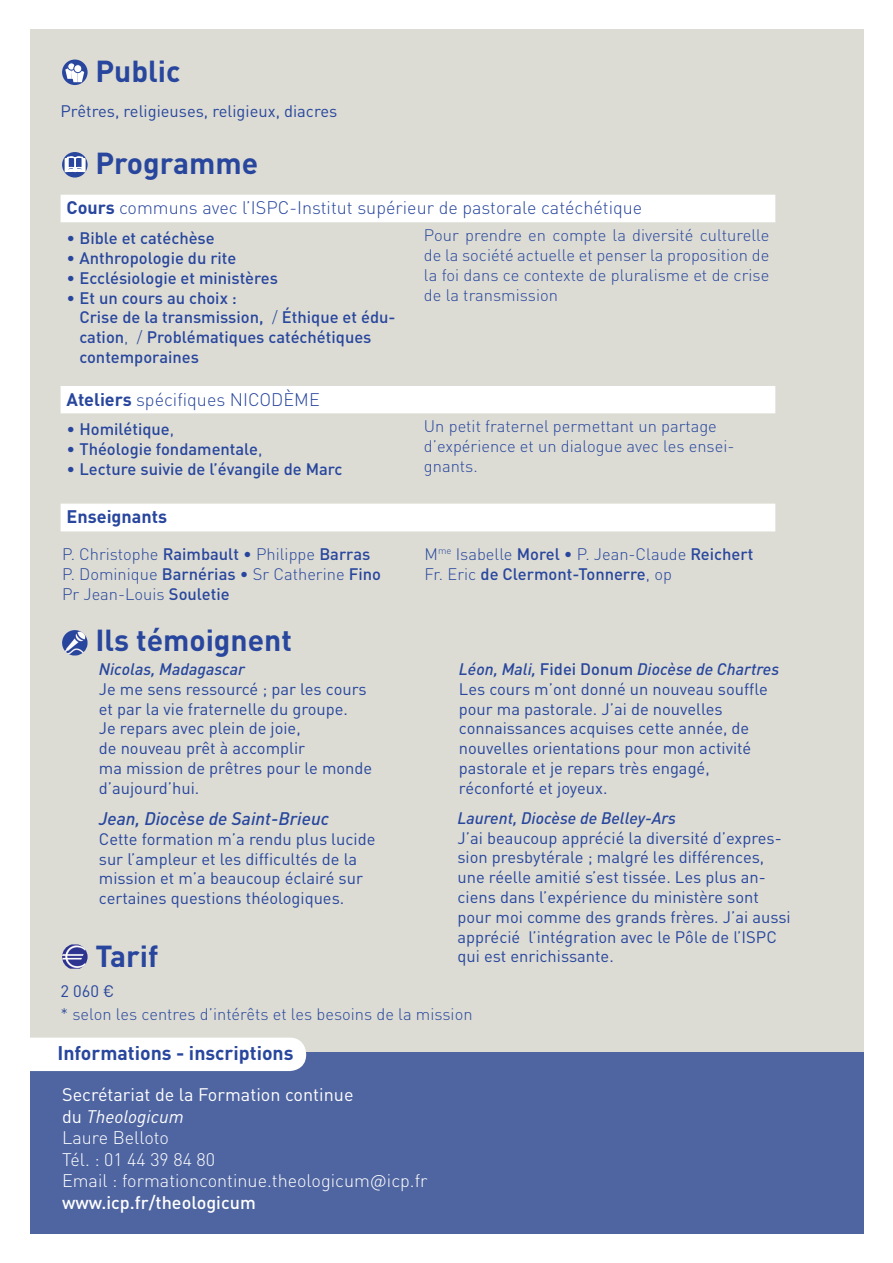
<style>
.page{position:relative;width:893px;height:1263px;background:#fff}
.page>*{position:absolute;margin:0;border:0;box-sizing:border-box;transform-origin:0 0}
.t1{font:700 30px "DINOT";color:#28469d}
.t2{font:700 19.5px "DINOT";color:#28469d}
.t3{font:300 18px/21.6px "DINOT";color:#fff}
.t4{font:300 18px "DINOT";color:#28469d}
.t5{font:italic 500 18px "DINOT";color:#28469d}
.t6{font:500 18px "DINOT";color:#fff}
.t7{font:700 18px "DINOT";color:#28469d}
.t8{font:16.5px/19.8px "DINOT";color:#28469d}
.t9{font:300 16.5px/19.8px "DINOT";color:#28469d}
.t10{font:500 16.5px/19.8px "DINOT";color:#28469d}
.t11{font:italic 500 16.5px "DINOT";color:#28469d}
.s1{font-weight:700}
.s2{font-weight:400}
.s3{font-weight:300}
.s4{font-weight:500}
.s5{font-weight:500;font-style:italic}
.s6{font-weight:400;font-style:italic}
</style>
<div class="page">
<div style="left:30px;top:30px;width:833px;height:1022px;background:#dcdcd4"></div>
<div style="left:30px;top:1052px;width:833px;height:181px;background:#4f65a1"></div>
<div style="left:61px;top:195px;width:714px;height:28px;background:#fff"></div>
<div style="left:61px;top:386px;width:714px;height:28px;background:#fff"></div>
<div style="left:61px;top:504px;width:714px;height:27px;background:#fff"></div>
<div style="left:30px;top:1037px;width:276px;height:34px;background:#fff"></div>
<svg style="left:62px;top:60px;width:26px;height:25px"></svg>
<div style="left:68px;top:63px;width:7px;height:7px;background:#fff;border-radius:50%"></div>
<div style="left:68px;top:63px;width:7px;height:7px;border:1px solid #28469d;border-radius:50%"></div>
<svg style="left:65px;top:68px;width:19px;height:14px"></svg>
<div style="left:74px;top:65px;width:8px;height:8px;background:#fff;border-radius:50%"></div>
<div style="left:74px;top:64px;width:8px;height:9px;border:1px solid #28469d;border-radius:50%"></div>
<svg style="left:62px;top:152px;width:26px;height:26px"></svg>
<svg style="left:65px;top:156px;width:20px;height:16px"></svg>
<img style="left:62px;top:630px;width:26px;height:25px">
<img style="left:62px;top:944px;width:26px;height:25px">
<h1 class="t1" style="left:95px;top:52px;width:87px">Public</h1>
<p class="t8" style="left:61px;top:101px;width:278px">Prêtres, religieuses, religieux, diacres</p>
<h1 class="t1" style="left:95px;top:144px;width:164px">Programme</h1>
<p class="t4" style="left:67px;top:197px;width:577px"><span class="s1">Cours</span> communs avec l’ISPC-Institut supérieur de pastorale catéchétique</p>
<p class="t10" style="left:67px;top:228px;width:150px"><span class="s2">•</span> Bible et catéchèse</p>
<p class="t10" style="left:67px;top:248px;width:171px"><span class="s2">•</span> Anthropologie du rite</p>
<p class="t10" style="left:67px;top:267px;width:213px"><span class="s2">•</span> Ecclésiologie et ministères</p>
<p class="t10" style="left:79px;top:287px;width:318px;text-indent:-13px"><span class="s2">•</span> Et un cours au choix :<br>Crise de la transmission, <span class="s3">/</span> Éthique et édu&shy;cation<span class="s3">, /</span> Problématiques catéchétiques contemporaines</p>
<p class="t9" style="left:424px;top:225px;width:347px;text-align:justify">Pour prendre en compte la diversité culturelle de la société actuelle et penser la proposition de la foi dans ce contexte de pluralisme et de crise de la transmission</p>
<p class="t4" style="left:67px;top:388px;width:255px"><span class="s1">Ateliers</span> spécifiques NICODÈME</p>
<p class="t10" style="left:67px;top:419px;width:109px"><span class="s2">•</span> Homilétique<span class="s2">,</span></p>
<p class="t10" style="left:67px;top:439px;width:197px"><span class="s2">•</span> Théologie fondamentale<span class="s2">,</span></p>
<p class="t10" style="left:67px;top:459px;width:278px"><span class="s2">•</span> Lecture suivie de l’évangile de Marc</p>
<p class="t7" style="left:67px;top:505px;width:102px">Enseignants</p>
<p class="t9" style="left:424px;top:416px;width:312px">Un petit fraternel permettant un partage d’expérience et un dialogue avec les ensei&shy;gnants.</p>
<p class="t9" style="left:62px;top:544px;width:320px">P. Christophe <span class="s4">Raimbault</span> <span class="s2">•</span> Philippe <span class="s4">Barras<br></span>P. Dominique <span class="s4">Barnérias</span> <span class="s2">•</span> Sr Catherine <span class="s4">Fino<br></span>Pr Jean-Louis <span class="s4">Souletie</span></p>
<p class="t9" style="left:425px;top:544px;width:330px">M<sup>me</sup> Isabelle <span class="s4">Morel</span> <span class="s2">•</span> P. Jean-Claude <span class="s4">Reichert<br></span>Fr. Eric <span class="s4">de Clermont-Tonnerre</span>, op</p>
<h1 class="t1" style="left:95px;top:621px;width:198px">Ils témoignent</h1>
<p class="t11" style="left:99px;top:658px;width:148px">Nicolas, Madagascar</p>
<p class="t8" style="left:99px;top:679px;width:275px">Je me sens ressourcé ; par les cours et par la vie fraternelle du groupe.<br>Je repars avec plein de joie,<br>de nouveau prêt à accomplir<br>ma mission de prêtres pour le monde d’aujourd’hui.</p>
<p class="t8" style="left:459px;top:659px;width:322px"><span class="s5">Léon, Mali,</span> <span class="s4">Fidei Donum</span> <span class="s5">Diocèse de Chartres </span>Les cours m’ont donné un nouveau souffle pour ma pastorale. J’ai de nouvelles connaissances acquises cette année, de nouvelles orientations pour mon activité pastorale et je repars très engagé, réconforté et joyeux.</p>
<p class="t11" style="left:457px;top:807px;width:220px">Laurent, Diocèse de Belley-Ars</p>
<p class="t8" style="left:457px;top:827px;width:335px">J’ai beaucoup apprécié la diversité d’expres&shy;sion presbytérale ; malgré les différences, une réelle amitié s’est tissée. Les plus an&shy;ciens dans l’expérience du ministère sont pour moi comme des grands frères. J’ai aussi apprécié l’intégration avec le Pôle de l’ISPC qui est enrichissante.</p>
<p class="t5" style="left:99px;top:807px;width:232px">Jean, Diocèse de Saint-Brieuc</p>
<p class="t8" style="left:99px;top:828px;width:278px">Cette formation m’a rendu plus lucide sur l’ampleur et les difficultés de la mission et m’a beaucoup éclairé sur certaines questions théologiques.</p>
<h1 class="t1" style="left:95px;top:936px;width:64px">Tarif</h1>
<p class="t8" style="left:61px;top:981px;width:55px">2 060 €</p>
<p class="t9" style="left:61px;top:1004px;width:413px">* selon les centres d’intérêts et les besoins de la mission</p>
<p class="t2" style="left:57px;top:1040px;width:238px">Informations - inscriptions</p>
<p class="t3" style="left:62px;top:1083px;width:367px"><span class="s2">Secrétariat de la Formation continue<br>du</span> <span class="s6">Theologicum<br></span>Laure Belloto<br>Tél. : 01 44 39 84 80<br>Email : formationcontinue.theologicum@icp.fr</p>
<p class="t6" style="left:62px;top:1191px;width:195px">www.icp.fr/theologicum</p>
</div>
